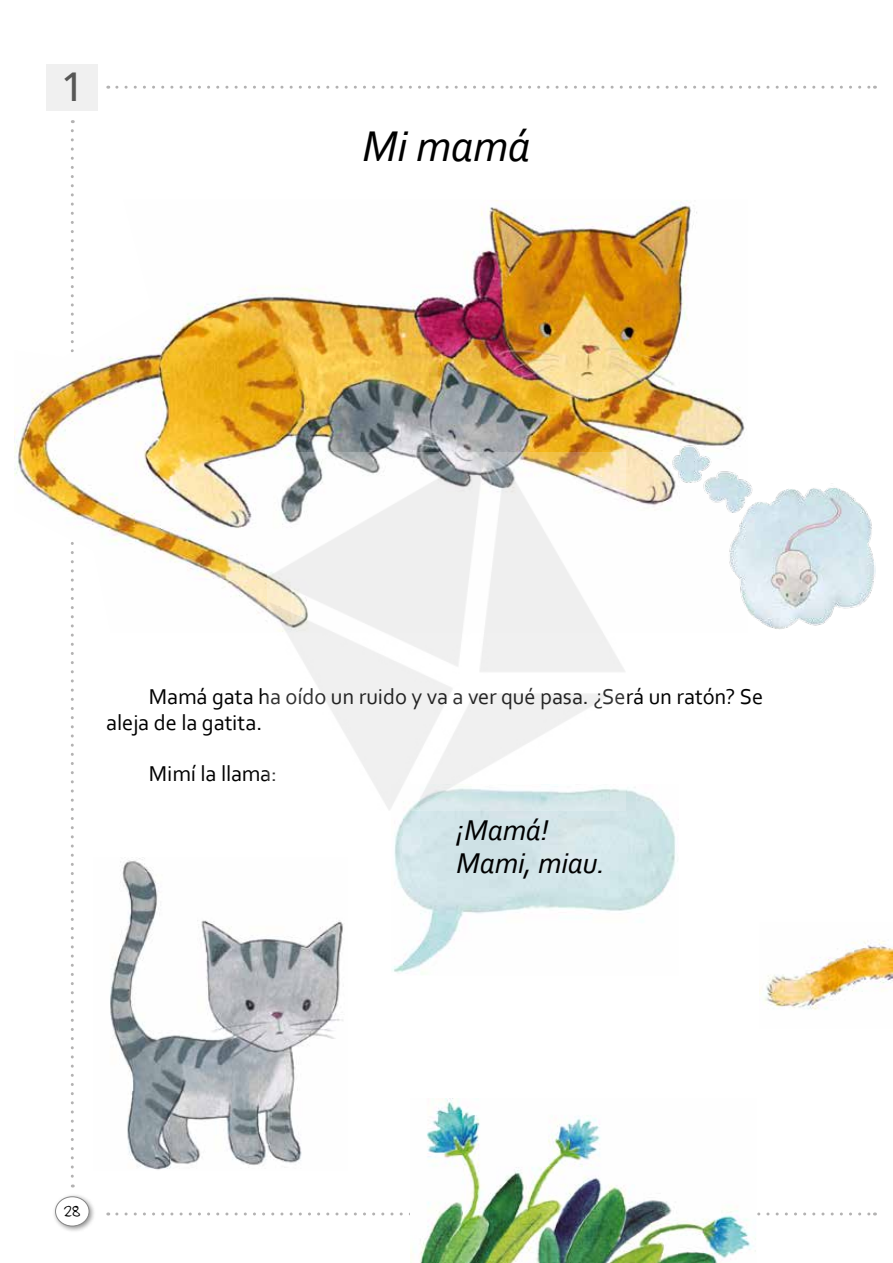
<style>
.page{position:relative;width:893px;height:1263px;background:#fff}
.page>*{position:absolute;margin:0;border:0;box-sizing:border-box;transform-origin:0 0}
.t1{font:italic 45px "Corbel";letter-spacing:-.01em;color:#000}
.t2{font:500 40.5px "Avenir";color:#575756}
.t3{font:italic 30px/33px "Corbel";letter-spacing:-.01em;color:#000}
.t4{font:22.5px/25.5px "Corbel";letter-spacing:-.005em;color:#000}
.t5{font:15px "Tidy Hand";color:#000}
</style>
<div class="page">
<svg style="left:71px;top:131px;width:3px;height:1056px"></svg>
<svg style="left:117px;top:86px;width:758px;height:3px"></svg>
<svg style="left:117px;top:1212px;width:758px;height:3px"></svg>
<img style="left:392px;top:787px;width:286px;height:187px">
<img style="left:759px;top:940px;width:134px;height:70px">
<img style="left:410px;top:1098px;width:346px;height:165px">
<img style="left:14px;top:200px;width:731px;height:433px">
<img style="left:669px;top:436px;width:207px;height:195px">
<img style="left:110px;top:858px;width:233px;height:312px">
<div style="left:47px;top:64px;width:51px;height:47px;background:#f0f0f0"></div>
<div style="left:52px;top:1193px;width:44px;height:40px;background:#000;opacity:.45"></div>
<div style="left:56px;top:1197px;width:33px;height:29px;background:#fff;border-radius:50%"></div>
<div style="left:55px;top:1196px;width:34px;height:30px;border:1px solid #878787;border-radius:50%"></div>
<img style="left:268px;top:453px;width:357px;height:357px">
<h2 class="t2" style="left:61px;top:52px;width:24px">1</h2>
<h1 class="t1" style="left:362px;top:118px;width:170px">Mi mamá</h1>
<p class="t4" style="left:106px;top:683px;width:659px;text-indent:43px">Mamá gata ha oído un ruido y va a ver qué pasa. ¿Será un ratón? Se aleja de la gatita.</p>
<p class="t4" style="left:149px;top:760px;width:130px">Mimí la llama:</p>
<h3 class="t3" style="left:456px;top:812px;width:150px">¡Mamá!<br>Mami, miau.</h3>
<p class="t5" style="left:64px;top:1203px;width:18px">28</p>
</div>
